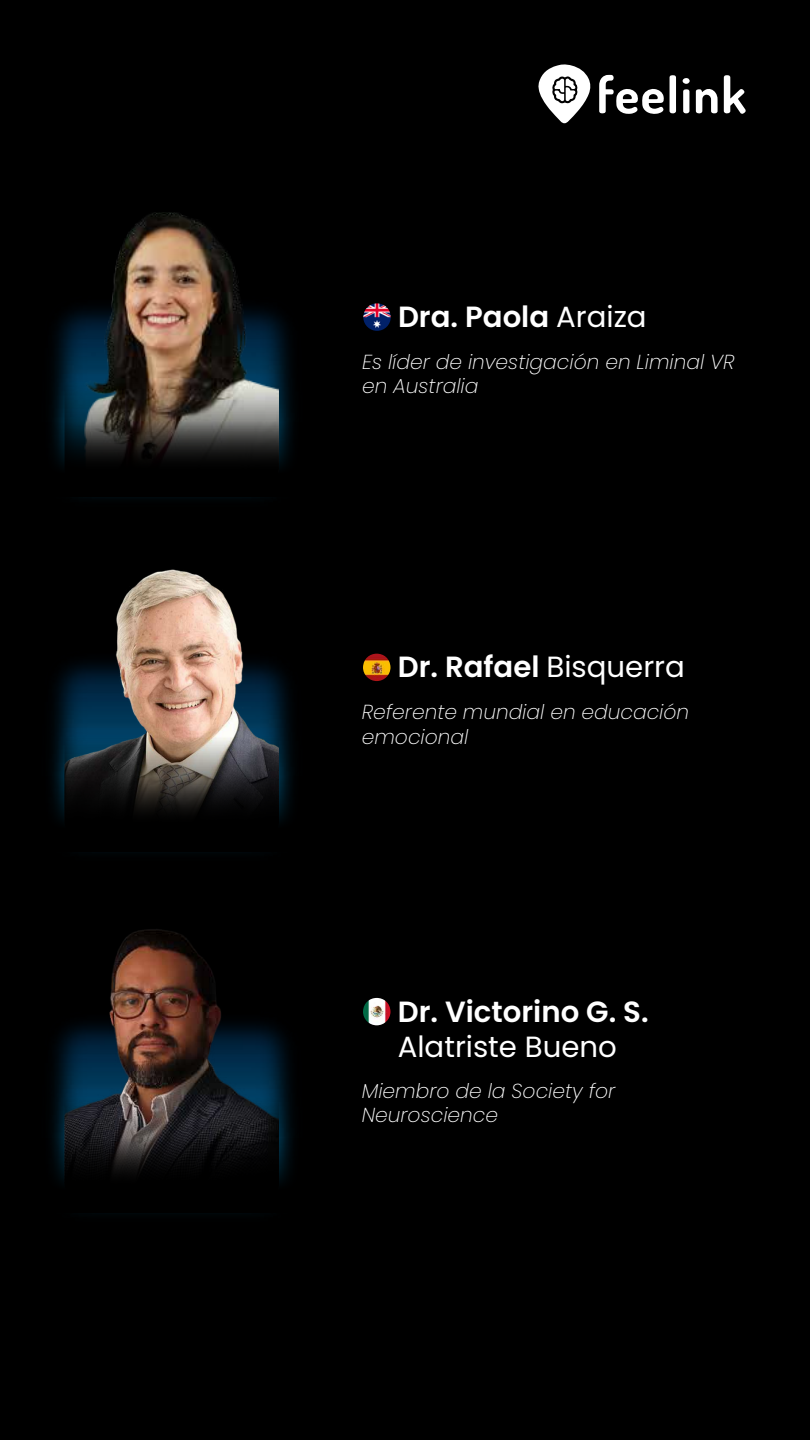
<style>
.page{position:relative;width:810px;height:1440px;background:#000}
.page>*{position:absolute;margin:0;border:0;box-sizing:border-box;transform-origin:0 0}
.t1{font:600 29.17px "Poppins";color:#fff}
.t2{font:29.17px "Poppins";color:#fff}
.t3{font:italic 200 20.25px/24.3px "Poppins";color:#fff}
.s1{font-weight:400}
</style>
<div class="page">
<svg style="left:538px;top:64px;width:52px;height:59px"></svg>
<svg style="left:724px;top:75px;width:22px;height:39px"></svg>
<svg style="left:696px;top:89px;width:22px;height:25px"></svg>
<svg style="left:599px;top:75px;width:65px;height:39px"></svg>
<svg style="left:670px;top:75px;width:6px;height:39px"></svg>
<svg style="left:682px;top:78px;width:8px;height:36px"></svg>
<img style="left:52px;top:653px;width:327px;height:103px">
<img style="left:65px;top:634px;width:214px;height:36px">
<img style="left:65px;top:670px;width:214px;height:86px">
<img style="left:52px;top:317px;width:240px;height:317px">
<img style="left:66px;top:212px;width:213px;height:105px">
<img style="left:65px;top:317px;width:214px;height:85px">
<img style="left:363px;top:303px;width:28px;height:28px">
<svg style="left:52px;top:402px;width:241px;height:94px"></svg>
<svg style="left:52px;top:756px;width:241px;height:66px"></svg>
<img style="left:363px;top:654px;width:28px;height:27px">
<img style="left:52px;top:997px;width:327px;height:121px">
<img style="left:65px;top:929px;width:214px;height:103px">
<svg style="left:65px;top:1032px;width:214px;height:86px"></svg>
<svg style="left:52px;top:1118px;width:241px;height:65px"></svg>
<img style="left:363px;top:998px;width:28px;height:27px">
<h1 class="t1" style="left:398px;top:300px;width:250px">Dra. Paola <span class="s1">Araiza</span></h1>
<p class="t3" style="left:362px;top:350px;width:374px">Es líder de investigación en Liminal VR en Australia</p>
<h1 class="t1" style="left:398px;top:650px;width:289px">Dr. Rafael <span class="s1">Bisquerra</span></h1>
<p class="t3" style="left:362px;top:700px;width:329px">Referente mundial en educación emocional</p>
<h1 class="t1" style="left:398px;top:994px;width:252px">Dr. Victorino G. S.</h1>
<h1 class="t2" style="left:398px;top:1030px;width:221px">Alatriste Bueno</h1>
<p class="t3" style="left:362px;top:1079px;width:255px">Miembro de la Society for<br>Neuroscience</p>
</div>
